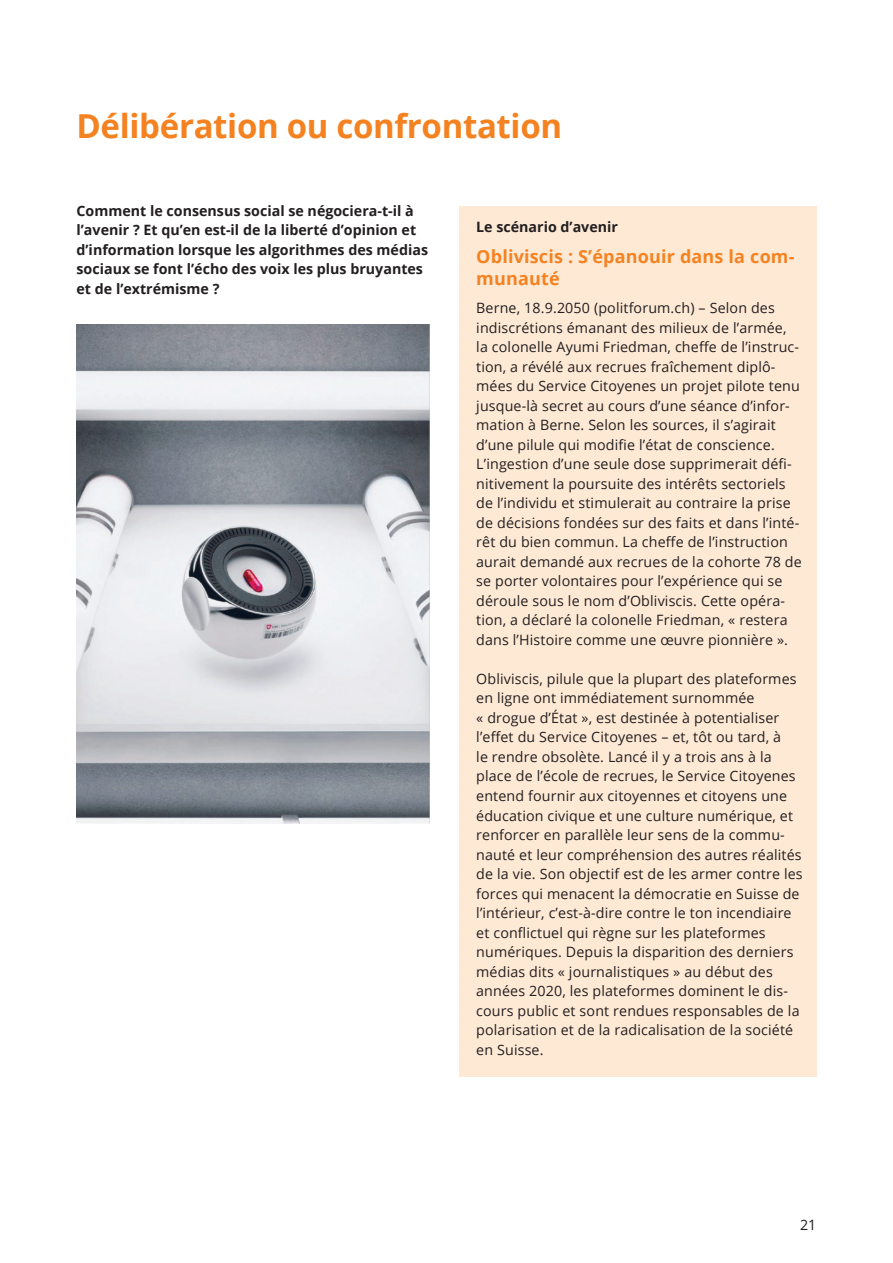
<style>
.page{position:relative;width:893px;height:1263px;background:#fff}
.page>*{position:absolute;margin:0;border:0;box-sizing:border-box;transform-origin:0 0}
.Titel_1{font:700 33px "Open Sans";letter-spacing:-.01em;color:#f58220}
.Titel_2{font:700 18px/22.5px "Open Sans";letter-spacing:.01em;color:#f58220}
.franz{font:14.25px/19.5px "Open Sans";letter-spacing:.01em;color:#231f20}
.Lead{font:700 14.25px/19.5px "Open Sans";color:#231f20}
</style>
<div class="page">
<div style="left:459px;top:206px;width:357px;height:871px;background:#fee9d5"></div>
<img style="left:77px;top:324px;width:352px;height:499px">
<p class="Titel_1" style="left:77px;top:103px;width:487px">Délibération ou confrontation</p>
<p class="Lead" style="left:77px;top:201px;width:353px">Comment le consensus social se négociera-t-il à l’avenir ? Et qu’en est-il de la liberté d’opinion et d’information lorsque les algorithmes des médias sociaux se font l’écho des voix les plus bruyantes et de l’extrémisme ?</p>
<p class="Lead" style="left:476px;top:216px;width:143px">Le scénario d’avenir</p>
<p class="Titel_2" style="left:476px;top:244px;width:320px">Obliviscis : S’épanouir dans la com&shy;munauté</p>
<p class="franz" style="left:476px;top:298px;width:327px">Berne, 18.9.2050 (politforum.ch) – Selon des indiscrétions émanant des milieux de l’armée, la colonelle Ayumi Friedman, cheffe de l’instruc&shy;tion, a révélé aux recrues fraîchement diplô&shy;mées du Service Citoyenes un projet pilote tenu jusque-là secret au cours d’une séance d’infor&shy;mation à Berne. Selon les sources, il s’agirait d’une pilule qui modifie l’état de conscience.<br>L’ingestion d’une seule dose supprimerait défi&shy;nitivement la poursuite des intérêts sectoriels de l’individu et stimulerait au contraire la prise de décisions fondées sur des faits et dans l’inté&shy;rêt du bien commun. La cheffe de l’instruction aurait demandé aux recrues de la cohorte 78 de se porter volontaires pour l’expérience qui se déroule sous le nom d’Obliviscis. Cette opéra&shy;tion, a déclaré la colonelle Friedman, « restera dans l’Histoire comme une œuvre pionnière ».</p>
<p class="franz" style="left:476px;top:669px;width:328px">Obliviscis, pilule que la plupart des plateformes en ligne ont immédiatement surnommée<br>« drogue d’État », est destinée à potentialiser l’effet du Service Citoyenes – et, tôt ou tard, à<br>le rendre obsolète. Lancé il y a trois ans à la place de l’école de recrues, le Service Citoyenes entend fournir aux citoyennes et citoyens une éducation civique et une culture numérique, et renforcer en parallèle leur sens de la commu&shy;nauté et leur compréhension des autres réalités de la vie. Son objectif est de les armer contre les forces qui menacent la démocratie en Suisse de l’intérieur, c’est-à-dire contre le ton incendiaire et conflictuel qui règne sur les plateformes numériques. Depuis la disparition des derniers médias dits « journalistiques » au début des années 2020, les plateformes dominent le dis&shy;cours public et sont rendues responsables de la polarisation et de la radicalisation de la société en Suisse.</p>
<p class="franz" style="left:800px;top:1215px;width:18px">21</p>
</div>
